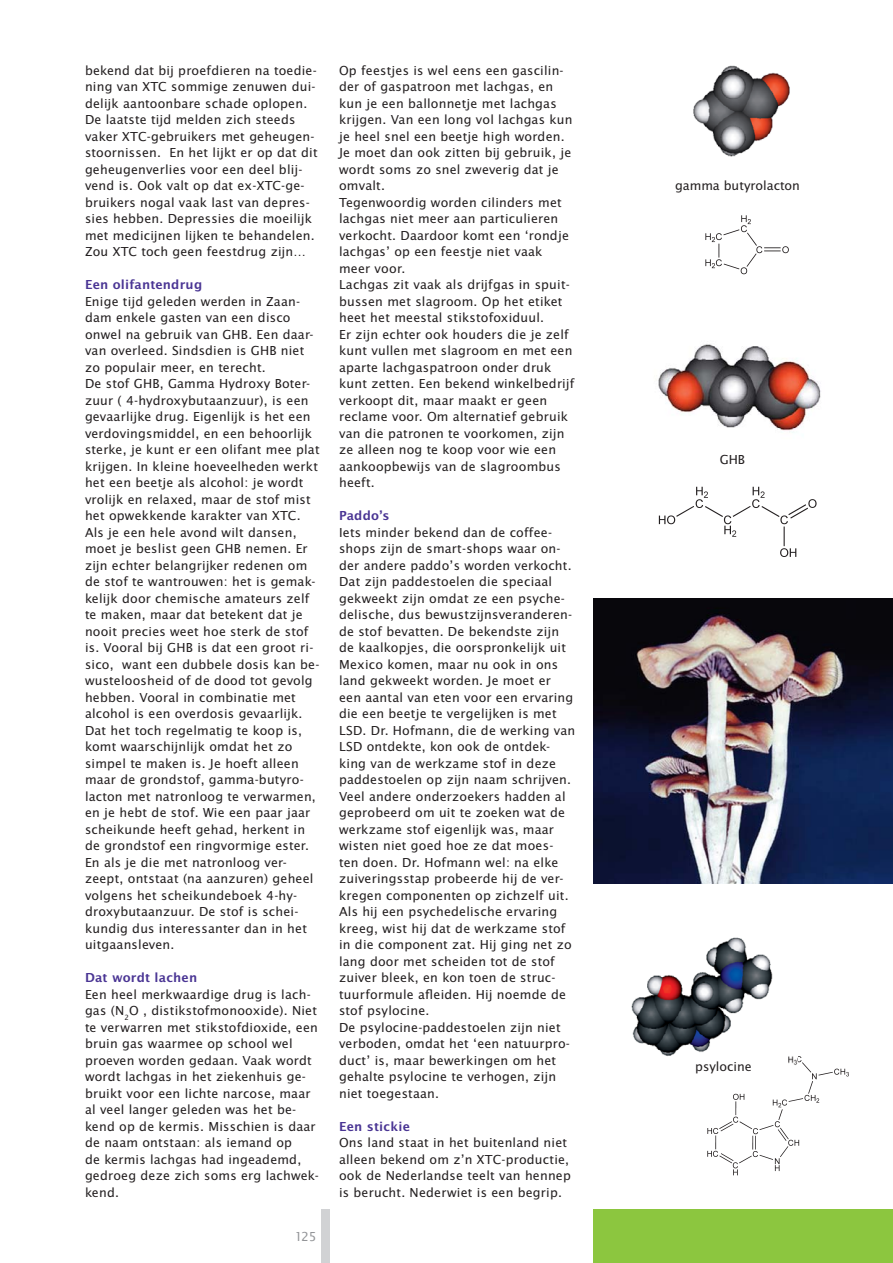
<style>
.page{position:relative;width:893px;height:1263px;background:#fff}
.page>*{position:absolute;margin:0;border:0;box-sizing:border-box;transform-origin:0 0}
.t1{font:13.5px/16.5px "Lucida Sans EF";letter-spacing:.015em;color:#231f20}
.t2{font:600 13.5px "Lucida Sans EF";letter-spacing:.015em;color:#4a3594}
.t3{font:13.5px "Lucida Sans EF";color:#939598}
</style>
<div class="page">
<div style="left:321px;top:1210px;width:9px;height:53px;background:#d1d2d4"></div>
<div style="left:593px;top:1210px;width:300px;height:53px;background:#8cc63f"></div>
<img style="left:593px;top:599px;width:300px;height:285px">
<img style="left:707px;top:1056px;width:142px;height:120px">
<img style="left:631px;top:937px;width:142px;height:119px">
<img style="left:707px;top:1056px;width:90px;height:11px">
<img style="left:705px;top:215px;width:84px;height:60px">
<img style="left:693px;top:65px;width:97px;height:92px">
<img style="left:658px;top:486px;width:159px;height:71px">
<img style="left:658px;top:344px;width:163px;height:89px">
<p class="t1" style="left:85px;top:63px;width:234px">bekend dat bij proefdieren na toedie&shy;ning van XTC sommige zenuwen dui&shy;delijk aantoonbare schade oplopen.<br>De laatste tijd melden zich steeds vaker XTC-gebruikers met geheugen&shy;stoornissen. En het lijkt er op dat dit geheugenverlies voor een deel blij&shy;vend is. Ook valt op dat ex-XTC-ge&shy;bruikers nogal vaak last van depres&shy;sies hebben. Depressies die moeilijk met medicijnen lijken te behandelen.<br>Zou XTC toch geen feestdrug zijn…</p>
<p class="t2" style="left:85px;top:280px;width:119px">Een olifantendrug</p>
<p class="t1" style="left:85px;top:294px;width:236px">Enige tijd geleden werden in Zaan&shy;dam enkele gasten van een disco onwel na gebruik van GHB. Een daar&shy;van overleed. Sindsdien is GHB niet zo populair meer, en terecht.<br>De stof GHB, Gamma Hydroxy Boter&shy;zuur ( 4-hydroxybutaanzuur), is een gevaarlijke drug. Eigenlijk is het een verdovingsmiddel, en een behoorlijk sterke, je kunt er een olifant mee plat krijgen. In kleine hoeveelheden werkt het een beetje als alcohol: je wordt vrolijk en relaxed, maar de stof mist het opwekkende karakter van XTC.<br>Als je een hele avond wilt dansen, moet je beslist geen GHB nemen. Er zijn echter belangrijker redenen om de stof te wantrouwen: het is gemak&shy;kelijk door chemische amateurs zelf te maken, maar dat betekent dat je nooit precies weet hoe sterk de stof is. Vooral bij GHB is dat een groot ri&shy;sico, want een dubbele dosis kan be&shy;wusteloosheid of de dood tot gevolg hebben. Vooral in combinatie met alcohol is een overdosis gevaarlijk.<br>Dat het toch regelmatig te koop is, komt waarschijnlijk omdat het zo simpel te maken is. Je hoeft alleen maar de grondstof, gamma-butyro&shy;lacton met natronloog te verwarmen, en je hebt de stof. Wie een paar jaar scheikunde heeft gehad, herkent in de grondstof een ringvormige ester.<br>En als je die met natronloog ver&shy;zeept, ontstaat (na aanzuren) geheel volgens het scheikundeboek 4-hy&shy;droxybutaanzuur. De stof is schei&shy;kundig dus interessanter dan in het uitgaansleven.</p>
<p class="t2" style="left:85px;top:973px;width:114px">Dat wordt lachen</p>
<p class="t1" style="left:85px;top:987px;width:235px">Een heel merkwaardige drug is lach&shy;gas (N<sub>2</sub>O , distikstofmonooxide). Niet te verwarren met stikstofdioxide, een bruin gas waarmee op school wel proeven worden gedaan. Vaak wordt wordt lachgas in het ziekenhuis ge&shy;bruikt voor een lichte narcose, maar al veel langer geleden was het be&shy;kend op de kermis. Misschien is daar de naam ontstaan: als iemand op<br>de kermis lachgas had ingeademd, gedroeg deze zich soms erg lachwek&shy;kend.</p>
<p class="t3" style="left:295px;top:1231px;width:24px">125</p>
<p class="t1" style="left:339px;top:63px;width:237px">Op feestjes is wel eens een gascilin&shy;der of gaspatroon met lachgas, en kun je een ballonnetje met lachgas krijgen. Van een long vol lachgas kun je heel snel een beetje high worden.<br>Je moet dan ook zitten bij gebruik, je wordt soms zo snel zweverig dat je omvalt.<br>Tegenwoordig worden cilinders met lachgas niet meer aan particulieren verkocht. Daardoor komt een ‘rondje lachgas’ op een feestje niet vaak meer voor.<br>Lachgas zit vaak als drijfgas in spuit&shy;bussen met slagroom. Op het etiket heet het meestal stikstofoxiduul.<br>Er zijn echter ook houders die je zelf kunt vullen met slagroom en met een aparte lachgaspatroon onder druk kunt zetten. Een bekend winkelbedrijf verkoopt dit, maar maakt er geen reclame voor. Om alternatief gebruik van die patronen te voorkomen, zijn ze alleen nog te koop voor wie een aankoopbewijs van de slagroombus heeft.</p>
<p class="t2" style="left:339px;top:511px;width:52px">Paddo’s</p>
<p class="t1" style="left:339px;top:525px;width:238px">Iets minder bekend dan de coffee&shy;shops zijn de smart-shops waar on&shy;der andere paddo’s worden verkocht.<br>Dat zijn paddestoelen die speciaal gekweekt zijn omdat ze een psyche&shy;delische, dus bewustzijnsveranderen&shy;de stof bevatten. De bekendste zijn de kaalkopjes, die oorspronkelijk uit Mexico komen, maar nu ook in ons land gekweekt worden. Je moet er een aantal van eten voor een ervaring die een beetje te vergelijken is met LSD. Dr. Hofmann, die de werking van LSD ontdekte, kon ook de ontdek&shy;king van de werkzame stof in deze paddestoelen op zijn naam schrijven.<br>Veel andere onderzoekers hadden al geprobeerd om uit te zoeken wat de werkzame stof eigenlijk was, maar wisten niet goed hoe ze dat moes&shy;ten doen. Dr. Hofmann wel: na elke zuiveringsstap probeerde hij de ver&shy;kregen componenten op zichzelf uit.<br>Als hij een psychedelische ervaring kreeg, wist hij dat de werkzame stof in die component zat. Hij ging net zo lang door met scheiden tot de stof zuiver bleek, en kon toen de struc&shy;tuurformule afleiden. Hij noemde de stof psylocine.<br>De psylocine-paddestoelen zijn niet verboden, omdat het ‘een natuurpro&shy;duct’ is, maar bewerkingen om het gehalte psylocine te verhogen, zijn niet toegestaan.</p>
<p class="t2" style="left:339px;top:1121px;width:72px">Een stickie</p>
<p class="t1" style="left:339px;top:1135px;width:233px">Ons land staat in het buitenland niet alleen bekend om z’n XTC-productie, ook de Nederlandse teelt van hennep is berucht. Nederwiet is een begrip.</p>
<p class="t1" style="left:675px;top:178px;width:126px">gamma butyrolacton</p>
<p class="t1" style="left:720px;top:452px;width:27px">GHB</p>
<p class="t1" style="left:695px;top:1059px;width:58px">psylocine</p>
</div>
